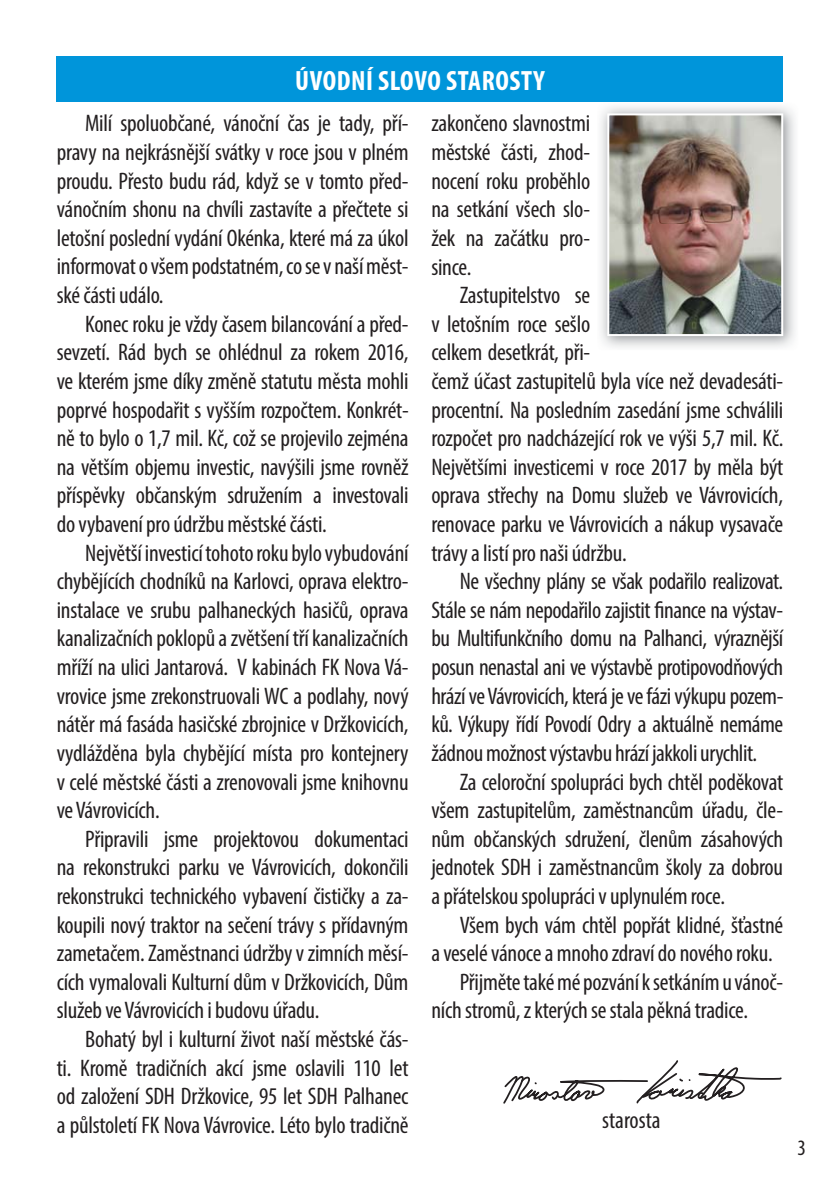
<style>
.page{position:relative;width:840px;height:1191px;background:#fff}
.page>*{position:absolute;margin:0;border:0;box-sizing:border-box;transform-origin:0 0}
.t1{font:700 condensed 28px "Myriad Pro";letter-spacing:.02em;color:#fff}
.t2{font:condensed 24px/28.6px "Myriad Pro";letter-spacing:-.01em;color:#231f20;text-align:justify}
.t3{font:condensed 22px "Myriad Pro";color:#231f20}
</style>
<div class="page">
<div style="left:57px;top:57px;width:725px;height:45px;background:#0095da"></div>
<img style="left:600px;top:106px;width:195px;height:242px">
<img style="left:607px;top:113px;width:175px;height:223px">
<svg style="left:503px;top:1060px;width:279px;height:44px"></svg>
<p class="t1" style="left:295px;top:64px;width:251px">ÚVODNÍ SLOVO STAROSTY</p>
<p class="t2" style="left:57px;top:112px;width:353px;text-indent:28px">Milí spoluobčané, vánoční čas je tady, pří&shy;pravy na nejkrásnější svátky v roce jsou v plném proudu. Přesto budu rád, když se v tomto před&shy;vánočním shonu na chvíli zastavíte a přečtete si letošní poslední vydání Okénka, které má za úkol informovat o všem podstatném, co se v naší měst&shy;ské části událo.</p>
<p class="t2" style="left:57px;top:312px;width:353px;text-indent:28px">Konec roku je vždy časem bilancování a před&shy;sevzetí. Rád bych se ohlédnul za rokem 2016, ve kterém jsme díky změně statutu města mohli poprvé hospodařit s vyšším rozpočtem. Konkrét&shy;ně to bylo o 1,7 mil. Kč, což se projevilo zejména na větším objemu investic, navýšili jsme rovněž příspěvky občanským sdružením a investovali do vybavení pro údržbu městské části.</p>
<p class="t2" style="left:57px;top:541px;width:353px;text-indent:28px">Největší investicí tohoto roku bylo vybudování chybějících chodníků na Karlovci, oprava elektro&shy;instalace ve srubu palhaneckých hasičů, oprava kanalizačních poklopů a zvětšení tří kanalizačních mříží na ulici Jantarová. V kabinách FK Nova Vá&shy;vrovice jsme zrekonstruovali WC a podlahy, nový nátěr má fasáda hasičské zbrojnice v Držkovicích, vydlážděna byla chybějící místa pro kontejnery v celé městské části a zrenovovali jsme knihovnu ve Vávrovicích.</p>
<p class="t2" style="left:57px;top:827px;width:353px;text-indent:28px">Připravili jsme projektovou dokumentaci na rekonstrukci parku ve Vávrovicích, dokončili rekonstrukci technického vybavení čističky a za&shy;koupili nový traktor na sečení trávy s přídavným zametačem. Zaměstnanci údržby v zimních měsí&shy;cích vymalovali Kulturní dům v Držkovicích, Dům služeb ve Vávrovicích i budovu úřadu.</p>
<p class="t2" style="left:57px;top:1027px;width:353px;text-indent:28px">Bohatý byl i kulturní život naší městské čás&shy;ti. Kromě tradičních akcí jsme oslavili 110 let od založení SDH Držkovice, 95 let SDH Palhanec a půlstoletí FK Nova Vávrovice. Léto bylo tradičně</p>
<p class="t2" style="left:431px;top:112px;width:160px">zakončeno slavnostmi městské části, zhod&shy;nocení roku proběhlo na setkání všech slo&shy;žek na začátku pro&shy;since.</p>
<p class="t2" style="left:431px;top:283px;width:353px;text-align:left;text-indent:28px">Zastupitelstvo se<br>v letošním roce sešlo<br>celkem desetkrát, při-<br>čemž účast zastupitelů byla více než devadesáti&shy;procentní. Na posledním zasedání jsme schválili rozpočet pro nadcházející rok ve výši 5,7 mil. Kč.<br>Největšími investicemi v roce 2017 by měla být oprava střechy na Domu služeb ve Vávrovicích, renovace parku ve Vávrovicích a nákup vysavače trávy a listí pro naši údržbu.</p>
<p class="t2" style="left:431px;top:569px;width:353px;text-indent:28px">Ne všechny plány se však podařilo realizovat.<br>Stále se nám nepodařilo zajistit finance na výstav&shy;bu Multifunkčního domu na Palhanci, výraznější posun nenastal ani ve výstavbě protipovodňových hrází ve Vávrovicích, která je ve fázi výkupu pozem&shy;ků. Výkupy řídí Povodí Odry a aktuálně nemáme žádnou možnost výstavbu hrází jakkoli urychlit.</p>
<p class="t2" style="left:431px;top:769px;width:353px;text-indent:28px">Za celoroční spolupráci bych chtěl poděkovat všem zastupitelům, zaměstnancům úřadu, čle&shy;nům občanských sdružení, členům zásahových jednotek SDH i zaměstnancům školy za dobrou a přátelskou spolupráci v uplynulém roce.</p>
<p class="t2" style="left:459px;top:912px;width:325px">Všem bych vám chtěl popřát klidné, šťastné</p>
<p class="t2" style="left:431px;top:941px;width:342px">a veselé vánoce a mnoho zdraví do nového roku.</p>
<p class="t2" style="left:459px;top:970px;width:325px">Přijměte také mé pozvání k setkáním u vánoč-</p>
<p class="t2" style="left:431px;top:998px;width:318px">ních stromů, z kterých se stala pěkná tradice.</p>
<p class="t2" style="left:602px;top:1108px;width:60px">starosta</p>
<p class="t3" style="left:797px;top:1139px;width:10px">3</p>
</div>
